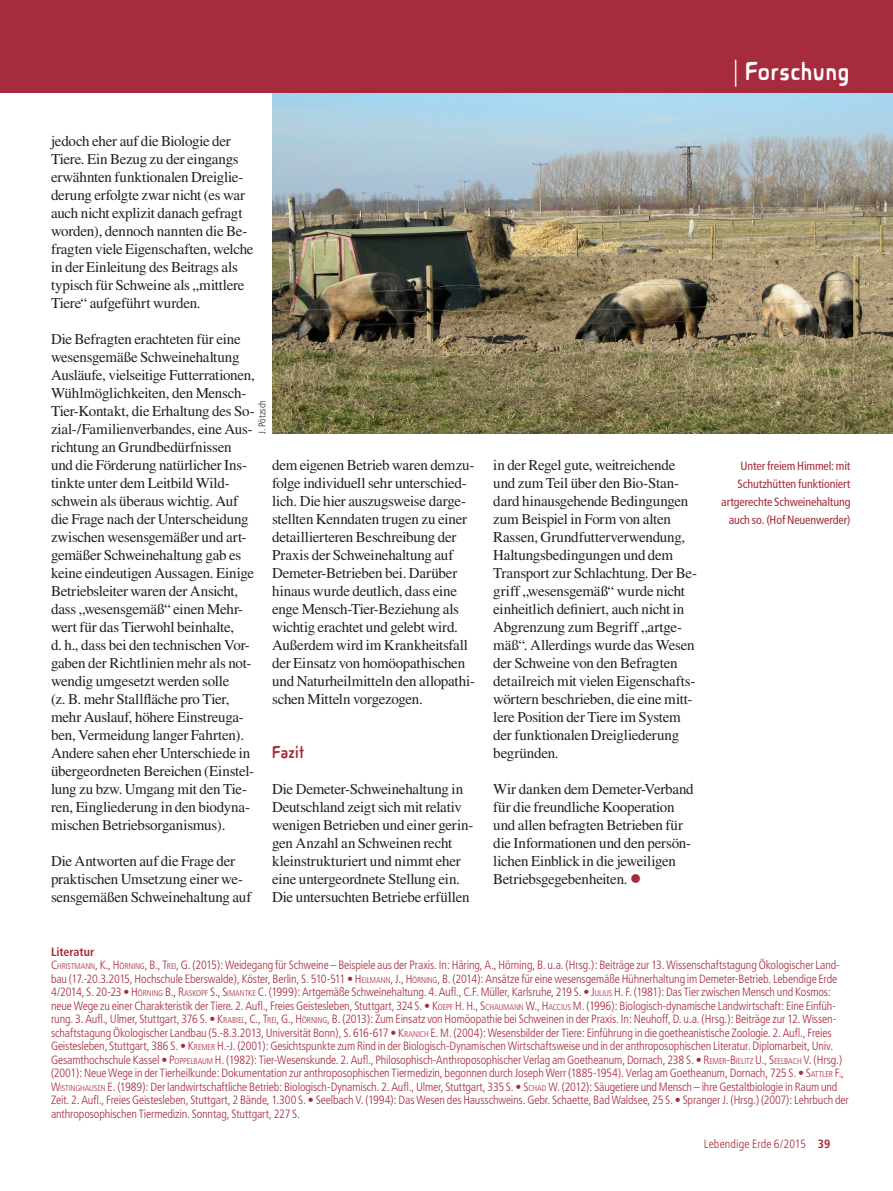
<style>
.page{position:relative;width:893px;height:1191px;background:#fff}
.page>*{position:absolute;margin:0;border:0;box-sizing:border-box;transform-origin:0 0}
.t1{font:27px "Novalis Bold Condensed Roman";color:#fff}
.Zwischenüberschrift{font:18px "Novalis Bold Condensed Roman";letter-spacing:-.005em;color:#a62b3c}
.Times_Flattersatz{font:15px/18px "Times";letter-spacing:-.015em;color:#231f20}
.Quellen{font:300 condensed 12px/13.5px "Frutiger";letter-spacing:-.01em;color:#a62b3c}
.Rand__Bildzuschrift{font:condensed 12px/18px "Frutiger LT Std";letter-spacing:-.01em;color:#a62b3c;text-align:right}
.Quellen-2{font:300 condensed 12px "Frutiger";letter-spacing:.01em;color:#a62b3c}
.Quellen-3{font:700 condensed 12px "Frutiger";color:#a62b3c}
.Bildnachweis{font:300 condensed 9.75px "Frutiger";color:#231f20}
.s1{color:#a62b3c}
.s2{font-family:"Frutiger";font-weight:300;font-stretch:condensed}
.s3{font-style:inherit}
.s4{font-size:8.4px}
.s5{font-weight:700}
</style>
<div class="page">
<img style="left:272px;top:93px;width:621px;height:341px">
<div style="left:0;top:0;width:893px;height:93px;background:#a62b3c"></div>
<p class="Times_Flattersatz" style="left:51px;top:131px;width:204px">jedoch eher auf die Biologie der Tiere. Ein Bezug zu der eingangs erwähnten funktionalen Dreiglie&shy;derung erfolgte zwar nicht (es war auch nicht explizit danach gefragt worden), dennoch nannten die Be&shy;fragten viele Eigenschaften, welche in der Einleitung des Beitrags als typisch für Schweine als „mittlere Tiere“ aufgeführt wurden.</p>
<p class="Times_Flattersatz" style="left:51px;top:329px;width:205px">Die Befragten erachteten für eine wesensgemäße Schweinehaltung Ausläufe, vielseitige Futterrationen, Wühlmöglichkeiten, den Mensch-Tier-Kontakt, die Erhaltung des So&shy;zial-/Familienverbandes, eine Aus&shy;richtung an Grundbedürfnissen und die Förderung natürlicher Ins&shy;tinkte unter dem Leitbild Wild&shy;schwein als überaus wichtig. Auf die Frage nach der Unterscheidung zwischen wesensgemäßer und art&shy;gemäßer Schweinehaltung gab es keine eindeutigen Aussagen. Einige Betriebsleiter waren der Ansicht, dass „wesensgemäß“ einen Mehr&shy;wert für das Tierwohl beinhalte,<br>d. h., dass bei den technischen Vor&shy;gaben der Richtlinien mehr als not&shy;wendig umgesetzt werden solle<br>(z. B. mehr Stallfläche pro Tier, mehr Auslauf, höhere Einstreuga&shy;ben, Vermeidung langer Fahrten).<br>Andere sahen eher Unterschiede in übergeordneten Bereichen (Einstel&shy;lung zu bzw. Umgang mit den Tie&shy;ren, Eingliederung in den biodyna&shy;mischen Betriebsorganismus).</p>
<p class="Times_Flattersatz" style="left:51px;top:851px;width:202px">Die Antworten auf die Frage der praktischen Umsetzung einer we&shy;sensgemäßen Schweinehaltung auf</p>
<p class="Bildnachweis" style="left:257px;top:434px;width:35px;rotate:-90deg">J. Pötzsch</p>
<p class="Times_Flattersatz" style="left:272px;top:455px;width:204px">dem eigenen Betrieb waren demzu&shy;folge individuell sehr unterschied&shy;lich. Die hier auszugsweise darge&shy;stellten Kenndaten trugen zu einer detaillierteren Beschreibung der Praxis der Schweinehaltung auf Demeter-Betrieben bei. Darüber hinaus wurde deutlich, dass eine enge Mensch-Tier-Beziehung als wichtig erachtet und gelebt wird.<br>Außerdem wird im Krankheitsfall der Einsatz von homöopathischen und Naturheilmitteln den allopathi&shy;schen Mitteln vorgezogen.</p>
<p class="Zwischenüberschrift" style="left:272px;top:741px;width:34px">Fazit</p>
<p class="Times_Flattersatz" style="left:272px;top:779px;width:203px">Die Demeter-Schweinehaltung in Deutschland zeigt sich mit relativ wenigen Betrieben und einer gerin&shy;gen Anzahl an Schweinen recht kleinstrukturiert und nimmt eher eine untergeordnete Stellung ein.<br>Die untersuchten Betriebe erfüllen</p>
<p class="Times_Flattersatz" style="left:493px;top:455px;width:205px">in der Regel gute, weitreichende und zum Teil über den Bio-Stan&shy;dard hinausgehende Bedingungen zum Beispiel in Form von alten<br>Rassen, Grundfutterverwendung,<br>Haltungsbedingungen und dem<br>Transport zur Schlachtung. Der Be&shy;griff „wesensgemäß“ wurde nicht einheitlich definiert, auch nicht in<br>Abgrenzung zum Begriff „artge&shy;mäß“. Allerdings wurde das Wesen der Schweine von den Befragten detailreich mit vielen Eigenschafts&shy;wörtern beschrieben, die eine mitt&shy;lere Position der Tiere im System der funktionalen Dreigliederung begründen.</p>
<p class="Times_Flattersatz" style="left:493px;top:779px;width:202px">Wir danken dem Demeter-Verband für die freundliche Kooperation und allen befragten Betrieben für die Informationen und den persön&shy;lichen Einblick in die jeweiligen<br>Betriebsgegebenheiten. <span class="s1">●</span></p>
<p class="t1" style="left:733px;top:55px;width:119px"><span class="s2">|</span> Forschung</p>
<p class="Rand__Bildzuschrift" style="left:721px;top:456px;width:131px">Unter freiem Himmel: mit<br>Schutzhütten funktioniert artgerechte Schweinehaltung auch so. (Hof Neuenwerder)</p>
<p class="Quellen-3" style="left:51px;top:944px;width:45px">Literatur</p>
<p class="Quellen" style="left:51px;top:958px;width:799px"><span class="s3">C</span><span class="s4">HRISTMANN</span>, K., <span class="s3">H</span> <span class="s4">ÖRNING</span>, B., <span class="s3">T</span><span class="s4">REI</span>, G. (2015): Weidegang für Schweine – Beispiele aus der Praxis. In: Häring, A., Hörning, B. u.a. (Hrsg.): Beiträge zur 13. Wissenschaftstagung Ökologischer Land&shy;bau (17.-20.3.2015, Hochschule Eberswalde), Köster, Berlin, S. 510-511 • <span class="s3">H</span> <span class="s4">EILMANN</span>, J., <span class="s3">H</span> <span class="s4">ÖRNING</span>, B. (2014): Ansätze für eine wesensgemäße Hühnerhaltung im Demeter-Betrieb. Lebendige Erde 4/2014, S. 20-23 • <span class="s3">H</span> <span class="s4">ÖRNING</span> B., <span class="s3">R</span><span class="s4">ASKOPF</span> S., <span class="s3">S</span><span class="s4">IMANTKE</span> C. (1999): Artgemäße Schweinehaltung. 4. Aufl., C.F. Müller, Karlsruhe, 219 S. • <span class="s3">J</span><span class="s4">ULIUS</span> H. F. (1981): Das Tier zwischen Mensch und Kosmos: neue Wege zu einer Charakteristik der Tiere. 2. Aufl., Freies Geistesleben, Stuttgart, 324 S. • <span class="s3">K</span><span class="s4">OEPF</span> H. H., <span class="s3">S</span><span class="s4">CHAUMANN</span> W., <span class="s3">H</span><span class="s4">ACCIUS</span> M. (1996): Biologisch-dynamische Landwirtschaft: Eine Einfüh&shy;rung. 3. Aufl., Ulmer, Stuttgart, 376 S. • <span class="s3">K</span><span class="s4">RABIEL</span>, C., <span class="s3">T</span><span class="s4">REI</span>, G., <span class="s3">H</span> <span class="s4">ÖRNING</span>, B. (2013): Zum Einsatz von Homöopathie bei Schweinen in der Praxis. In: Neuhoff, D. u.a. (Hrsg.): Beiträge zur 12. Wissen&shy;schaftstagung Ökologischer Landbau (5.-8.3.2013, Universität Bonn), S. 616-617 • <span class="s3">K</span><span class="s4">RANICH</span> E. M. (2004): Wesensbilder der Tiere: Einführung in die goetheanistische Zoologie. 2. Aufl., Freies Geistesleben, Stuttgart, 386 S. • <span class="s3">K</span><span class="s4">REMER</span> H.-J. (2001): Gesichtspunkte zum Rind in der Biologisch-Dynamischen Wirtschaftsweise und in der anthroposophischen Literatur. Diplomarbeit, Univ.<br>Gesamthochschule Kassel • <span class="s3">P</span><span class="s4">OPPELBAUM</span> H. (1982): Tier-Wesenskunde. 2. Aufl., Philosophisch-Anthroposophischer Verlag am Goetheanum, Dornach, 238 S. • <span class="s3">R</span><span class="s4">EMER</span><span class="s3">-B</span> <span class="s4">IELITZ</span> U., <span class="s3">S</span><span class="s4">EELBACH</span> V. (Hrsg.) (2001): Neue Wege in der Tierheilkunde: Dokumentation zur anthroposophischen Tiermedizin, begonnen durch Joseph Werr (1885-1954). Verlag am Goetheanum, Dornach, 725 S. • <span class="s3">S</span><span class="s4">ATTLER</span> F., <span class="s3">W</span><span class="s4">ISTINGHAUSEN</span> E. (1989): Der landwirtschaftliche Betrieb: Biologisch-Dynamisch. 2. Aufl., Ulmer, Stuttgart, 335 S. • <span class="s3">S</span><span class="s4">CHAD</span> W. (2012): Säugetiere und Mensch – ihre Gestaltbiologie in Raum und Zeit. 2. Aufl., Freies Geistesleben, Stuttgart, 2 Bände, 1.300 S. • Seelbach V. (1994): Das Wesen des Hausschweins. Gebr. Schaette, Bad Waldsee, 25 S. • Spranger J. (Hrsg.) (2007): Lehrbuch der anthroposophischen Tiermedizin. Sonntag, Stuttgart, 227 S.</p>
<p class="Quellen-2" style="left:704px;top:1137px;width:128px">Lebendige Erde 6/2015 <span class="s5">39</span></p>
</div>
